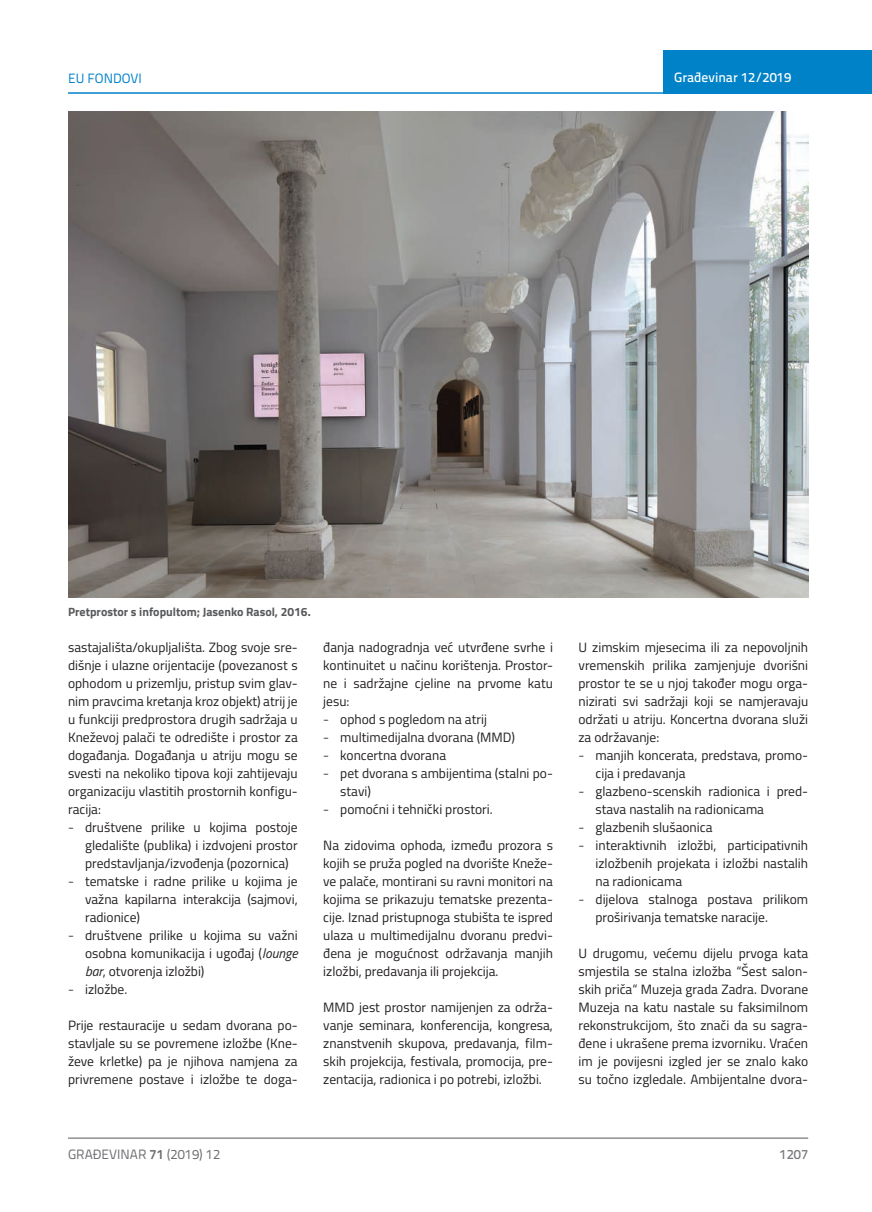
<style>
.page{position:relative;width:872px;height:1212px;background:#fff}
.page>*{position:absolute;margin:0;border:0;box-sizing:border-box;transform-origin:0 0}
.t1{font:13.5px/18px "Titillium";color:#231f20;text-align:justify}
.t2{font:13.5px "Titillium Text 22 L";color:#6c6d70}
.t3{font:500 13.5px "Titillium Text 22 L";color:#fff}
.t4{font:13.5px "Titillium Text 22 L";color:#0082c8}
.t5{font:500 13.5px "Titillium Text 22 L";color:#787a7d}
.t6{font:700 12px "Titillium";color:#57585a}
.s1{font-family:"Titillium Text 22 L";font-weight:300}
.s2{font-style:italic}
.s3{font-weight:700}
</style>
<div class="page">
<div style="left:663px;top:50px;width:209px;height:44px;background:#0082c8"></div>
<hr style="left:68px;top:92px;width:804px;height:2px;background:#0082c8">
<hr style="left:68px;top:1138px;width:740px;height:1px;background:#57585a">
<img style="left:68px;top:112px;width:740px;height:486px">
<p class="t4" style="left:68px;top:68px;width:75px">EU FONDOVI</p>
<p class="t3" style="left:674px;top:67px;width:118px">Građevinar 12/2019</p>
<p class="t6" style="left:68px;top:603px;width:244px">Pretprostor s infopultom; Jasenko Rasol, 2016.</p>
<p class="t1" style="left:68px;top:638px;width:231px">sastajališta/okupljališta. Zbog svoje sre&shy;dišnje i ulazne orijentacije (povezanost s ophodom u prizemlju, pristup svim glav&shy;nim pravcima kretanja kroz objekt) atrij je u funkciji predprostora drugih sadržaja u Kneževoj palači te odredište i prostor za događanja. Događanja u atriju mogu se svesti na nekoliko tipova koji zahtijevaju organizaciju vlastitih prostornih konfigu&shy;racija:</p>
<p class="t1" style="left:85px;top:818px;width:214px;text-indent:-17px"><span class="s1">-</span> društvene prilike u kojima postoje gledalište (publika) i izdvojeni prostor predstavljanja/izvođenja (pozornica)</p>
<p class="t1" style="left:85px;top:872px;width:214px;text-indent:-17px"><span class="s1">-</span> tematske i radne prilike u kojima je važna kapilarna interakcija (sajmovi, radionice)</p>
<p class="t1" style="left:85px;top:926px;width:214px;text-indent:-17px"><span class="s1">-</span> društvene prilike u kojima su važni osobna komunikacija i ugođaj (<span class="s2">lounge bar</span>, otvorenja izložbi)</p>
<p class="t1" style="left:68px;top:980px;width:61px"><span class="s1">-</span> izložbe.</p>
<p class="t1" style="left:68px;top:1016px;width:231px">Prije restauracije u sedam dvorana po&shy;stavljale su se povremene izložbe (Kne&shy;ževe krletke) pa je njihova namjena za privremene postave i izložbe te doga-</p>
<p class="t1" style="left:323px;top:637px;width:231px">đanja nadogradnja već utvrđene svrhe i kontinuitet u načinu korištenja. Prostor&shy;ne i sadržajne cjeline na prvome katu jesu:</p>
<p class="t1" style="left:323px;top:710px;width:165px"><span class="s1">-</span> ophod s pogledom na atrij</p>
<p class="t1" style="left:323px;top:728px;width:193px"><span class="s1">-</span> multimedijalna dvorana (MMD)</p>
<p class="t1" style="left:323px;top:746px;width:124px"><span class="s1">-</span> koncertna dvorana</p>
<p class="t1" style="left:340px;top:764px;width:214px;text-indent:-17px"><span class="s1">-</span> pet dvorana s ambijentima (stalni po&shy;stavi)</p>
<p class="t1" style="left:323px;top:800px;width:171px"><span class="s1">-</span> pomoćni i tehnički prostori.</p>
<p class="t1" style="left:323px;top:836px;width:231px">Na zidovima ophoda, između prozora s kojih se pruža pogled na dvorište Kneže&shy;ve palače, montirani su ravni monitori na kojima se prikazuju tematske prezenta&shy;cije. Iznad pristupnoga stubišta te ispred ulaza u multimedijalnu dvoranu predvi&shy;đena je mogućnost održavanja manjih izložbi, predavanja ili projekcija.</p>
<p class="t1" style="left:323px;top:998px;width:231px">MMD jest prostor namijenjen za održa&shy;vanje seminara, konferencija, kongresa, znanstvenih skupova, predavanja, film&shy;skih projekcija, festivala, promocija, pre&shy;zentacija, radionica i po potrebi, izložbi.</p>
<p class="t1" style="left:578px;top:637px;width:231px">U zimskim mjesecima ili za nepovoljnih vremenskih prilika zamjenjuje dvorišni prostor te se u njoj također mogu orga&shy;nizirati svi sadržaji koji se namjeravaju održati u atriju. Koncertna dvorana služi za održavanje:</p>
<p class="t1" style="left:595px;top:745px;width:214px;text-indent:-17px"><span class="s1">-</span> manjih koncerata, predstava, promo&shy;cija i predavanja</p>
<p class="t1" style="left:595px;top:781px;width:214px;text-indent:-17px"><span class="s1">-</span> glazbeno-scenskih radionica i pred&shy;stava nastalih na radionicama</p>
<p class="t1" style="left:578px;top:817px;width:135px"><span class="s1">-</span> glazbenih slušaonica</p>
<p class="t1" style="left:595px;top:836px;width:214px;text-indent:-17px"><span class="s1">-</span> interaktivnih izložbi, participativnih izložbenih projekata i izložbi nastalih na radionicama</p>
<p class="t1" style="left:595px;top:890px;width:214px;text-indent:-17px"><span class="s1">-</span> dijelova stalnoga postava prilikom proširivanja tematske naracije.</p>
<p class="t1" style="left:578px;top:944px;width:231px">U drugomu, većemu dijelu prvoga kata smjestila se stalna izložba “Šest salon&shy;skih priča“ Muzeja grada Zadra. Dvorane Muzeja na katu nastale su faksimilnom rekonstrukcijom, što znači da su sagra&shy;đene i ukrašene prema izvorniku. Vraćen im je povijesni izgled jer se znalo kako su točno izgledale. Ambijentalne dvora-</p>
<p class="t2" style="left:68px;top:1144px;width:154px">GRAĐEVINAR <span class="s3">71</span> (2019) 12</p>
<p class="t5" style="left:779px;top:1144px;width:30px">1207</p>
</div>
